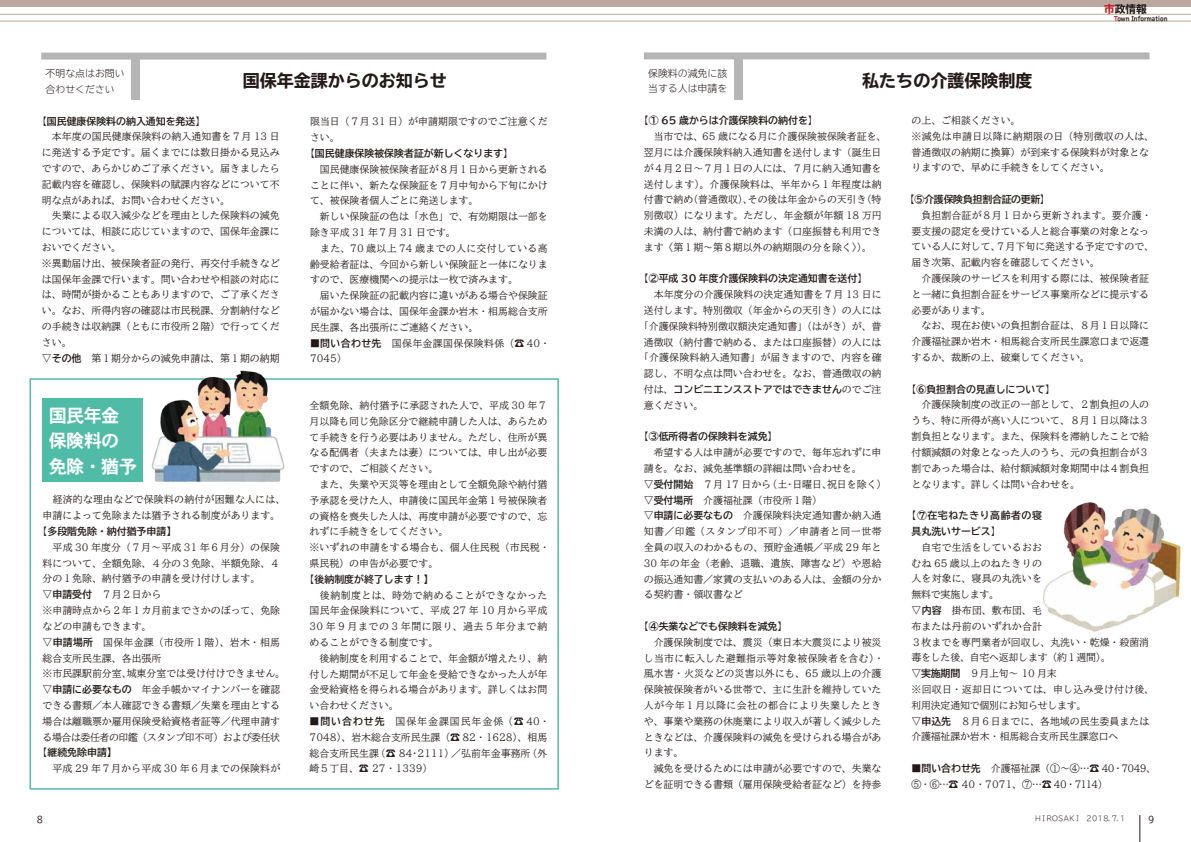
<style>
.page{position:relative;width:1191px;height:842px;background:#fff}
.page>*{position:absolute;margin:0;border:0;box-sizing:border-box;transform-origin:0 0}
.t1{font:18.2px/25.4px "DFHS Gothic Std W7";letter-spacing:-.04em;color:#fff}
.t2{font:700 expanded 17px "TBUD Go Std";color:#231916}
.t3{font:700 expanded 10.6px "TBUD Go Std";color:#231916}
.t4{font:500 9.9px/15.8px "TBUD Min Std";color:#231916}
.t5{font:700 9.9px "TBUD Go Std";color:#231916}
.t6{font:500 9.9px/15.8px "TBUD Min Std";letter-spacing:-.02em;color:#231916}
.t7{font:300 9.9px/15.8px "TBUDR Go Std Super";color:#231916}
.t8{font:500 9.9px/15.8px "TBUD Min Std";letter-spacing:.035em;color:#231916}
.t9{font:700 9.9px/15.8px "TBUD Go Std";letter-spacing:.055em;color:#231916}
.t10{font:700 9.9px "TBUD Go Std";letter-spacing:-.02em;color:#231916}
.t11{font:9.2px "TBUD Go Std";color:#231916;scale:.9 1}
.t12{font:300 7.1px "TBUD Go Std Super";letter-spacing:-.2em;color:#231916}
.t13{font:700 expanded 6.4px "TBUD Go Std";color:#231916;scale:.8 1}
.s1{font-family:"TBUD Min Std";font-weight:500}
.s2{font-family:"TBUD Go Std";font-weight:700}
.s3{color:#d1131c}
</style>
<div class="page">
<div style="left:0;top:0;width:1191px;height:7px;background:#bba99f"></div>
<hr style="left:0;top:21px;width:1191px;height:1px;background:#bcaa91">
<hr style="left:0;top:14px;width:1191px;height:1px;background:#bcaa91">
<div style="left:644px;top:52px;width:505px;height:7px;background:#b5b5b6"></div>
<div style="left:734px;top:56px;width:8px;height:44px;background:#b5b5b6"></div>
<svg style="left:1139px;top:815px;width:1px;height:27px"></svg>
<div style="left:30px;top:378px;width:529px;height:412px;border:2px solid #50bba6"></div>
<div style="left:41px;top:53px;width:505px;height:7px;background:#b5b5b6"></div>
<div style="left:132px;top:56px;width:8px;height:44px;background:#b5b5b6"></div>
<img style="left:149px;top:370px;width:138px;height:112px">
<div style="left:43px;top:398px;width:100px;height:84px;background:#50bba6"></div>
<img style="left:1043px;top:502px;width:138px;height:130px">
<p class="t7" style="left:46px;top:65px;width:81px">不明な点はお問い合わせください</p>
<p class="t5" style="left:37px;top:113px;width:170px"><span class="s1">【</span>国民健康保険料の納入通知を発送<span class="s1">】</span></p>
<p class="t4" style="left:42px;top:128px;width:239px">　本年度の国民健康保険料の納入通知書を７月 13 日に発送する予定です。届くまでには数日掛かる見込みですので、あらかじめご了承ください。届きましたら記載内容を確認し、保険料の賦課内容などについて不明な点があれば、お問い合わせください。<br>　失業による収入減少などを理由とした保険料の減免については、相談に応じていますので、国保年金課においでください。<br>※異動届け出、被保険者証の発行、再交付手続きなどは国保年金課で行います。問い合わせや相談の対応には、時間が掛かることもありますので、ご了承ください。なお、所得内容の確認は市民税課、分割納付などの手続きは収納課（ともに市役所２階）で行ってください。<br>▽<span class="s2">その他</span>　第１期分からの減免申請は、第１期の納期</p>
<h2 class="t2" style="left:243px;top:71px;width:205px">国保年金課からのお知らせ</h2>
<p class="t4" style="left:310px;top:114px;width:239px">限当日（７月 31 日）が申請期限ですのでご注意ください。</p>
<p class="t5" style="left:305px;top:145px;width:209px"><span class="s1">【</span>国民健康保険被保険者証が新しくなります<span class="s1">】</span></p>
<p class="t4" style="left:310px;top:161px;width:239px">　国民健康保険被保険者証が８月１日から更新されることに伴い、新たな保険証を７月中旬から下旬にかけて、被保険者個人ごとに発送します。<br>　新しい保険証の色は「水色」で、有効期限は一部を除き平成 31 年７月 31 日です。<br>　また、70 歳以上 74 歳までの人に交付している高齢受給者証は、今回から新しい保険証と一体になりますので、医療機関への提示は一枚で済みます。<br>　届いた保険証の記載内容に違いがある場合や保険証が届かない場合は、国保年金課か岩木・相馬総合支所民生課、各出張所にご連絡ください。</p>
<p class="t8" style="left:310px;top:335px;width:242px">■<span class="s2">問い合わせ先</span>　国保年金課国保保険料係（☎ 40・<br>7045）</p>
<p class="t4" style="left:309px;top:397px;width:242px">全額免除、納付猶予に承認された人で、平成 30 年７月以降も同じ免除区分で継続申請した人は、あらためて手続きを行う必要はありません。ただし、住所が異なる配偶者（夫または妻）については、申し出が必要ですので、ご相談ください。<br>　また、失業や天災等を理由として全額免除や納付猶予承認を受けた人、申請後に国民年金第１号被保険者の資格を喪失した人は、再度申請が必要ですので、忘れずに手続きをしてください。<br>※いずれの申請をする場合も、個人住民税（市民税・県民税）の申告が必要です。</p>
<p class="t5" style="left:305px;top:571px;width:130px"><span class="s1">【</span>後納制度が終了します！】</p>
<p class="t4" style="left:309px;top:587px;width:239px">　後納制度とは、時効で納めることができなかった国民年金保険料について、平成 27 年 10 月から平成<br>30 年 9 月までの 3 年間に限り、過去 5 年分まで納めることができる制度です。<br>　後納制度を利用することで、年金額が増えたり、納付した期間が不足して年金を受給できなかった人が年金受給資格を得られる場合があります。詳しくはお問い合わせください。</p>
<p class="t4" style="left:309px;top:713px;width:242px">■<span class="s2">問い合わせ先</span>　国保年金課国民年金係（☎ 40・<br>7048）、岩木総合支所民生課（☎ 82・1628）、相馬総合支所民生課（☎ 84・2111）／弘前年金事務所（外崎５丁目、☎ 27・1339）</p>
<h1 class="t1" style="left:49px;top:402px;width:90px">国民年金保険料の免除・猶予</h1>
<p class="t4" style="left:43px;top:492px;width:244px">　経済的な理由などで保険料の納付が困難な人には、申請によって免除または猶予される制度があります。</p>
<p class="t5" style="left:38px;top:523px;width:140px"><span class="s1">【</span>多段階免除・納付猶予申請】</p>
<p class="t4" style="left:43px;top:539px;width:244px">　平成 30 年度分（７月～平成 31 年６月分）の保険料について、全額免除、４分の３免除、半額免除、４分の１免除、納付猶予の申請を受け付けします。<br>▽<span class="s2">申請受付</span>　７月２日から<br>※申請時点から２年１カ月前までさかのぼって、免除などの申請もできます。<br>▽<span class="s2">申請場所</span>　国保年金課（市役所１階）、岩木・相馬総合支所民生課、各出張所<br>※市民課駅前分室、城東分室では受け付けできません。▽<span class="s2">申請に必要なもの</span>　年金手帳かマイナンバーを確認できる書類／本人確認できる書類／失業を理由とする場合は離職票か雇用保険受給資格者証等／代理申請する場合は委任者の印鑑（スタンプ印不可）および委任状</p>
<p class="t5" style="left:38px;top:744px;width:81px"><span class="s1">【</span>継続免除申請】</p>
<p class="t4" style="left:43px;top:760px;width:239px">　平成 29 年７月から平成 30 年６月までの保険料が</p>
<p class="t11" style="left:37px;top:812px;width:8px">8</p>
<p class="t3" style="left:1104px;top:3px;width:44px"><span class="s3">市</span>政情報</p>
<p class="t13" style="left:1114px;top:15px;width:68px"><span class="s3">T</span>own Information</p>
<p class="t7" style="left:648px;top:65px;width:81px">保険料の減免に該当する人は申請を</p>
<p class="t5" style="left:639px;top:113px;width:180px"><span class="s1">【</span>① 65 歳からは介護保険料の納付を<span class="s1">】</span></p>
<p class="t4" style="left:644px;top:128px;width:244px">　当市では、65 歳になる月に介護保険被保険者証を、翌月には介護保険料納入通知書を送付します（誕生日が４月２日～７月１日の人には、７月に納入通知書を送付します）。介護保険料は、半年から１年程度は納付書で納め（普通徴収）、その後は年金からの天引き（特別徴収）になります。ただし、年金額が年額 18 万円未満の人は、納付書で納めます（口座振替も利用できます〈第１期～第８期以外の納期限の分を除く〉）。</p>
<p class="t5" style="left:639px;top:271px;width:230px"><span class="s1">【</span>②平成 30 年度介護保険料の決定通知書を送付<span class="s1">】</span></p>
<p class="t4" style="left:639px;top:286px;width:244px;text-align:center">　本年度分の介護保険料の決定通知書を７月 13 日に送付します。特別徴収（年金からの天引き）の人には「介護保険料特別徴収額決定通知書」（はがき）が、普通徴収（納付書で納める、または口座振替）の人には「介護保険料納入通知書」が届きますので、内容を確認し、不明な点は問い合わせを。なお、普通徴収の納</p>
<p class="t5" style="left:644px;top:381px;width:239px"><span class="s1">付は、</span>コンビニエンスストアではできません<span class="s1">のでご注</span></p>
<p class="t4" style="left:644px;top:397px;width:61px">意ください。</p>
<p class="t5" style="left:639px;top:429px;width:140px"><span class="s1">【</span>③低所得者の保険料を減免<span class="s1">】</span></p>
<p class="t4" style="left:644px;top:444px;width:244px">　希望する人は申請が必要ですので、毎年忘れずに申請を。なお、減免基準額の詳細は問い合わせを。<br>▽<span class="s2">受付開始</span>　７月 17 日から（土・日曜日、祝日を除く）▽<span class="s2">受付場所</span>　介護福祉課（市役所１階）<br>▽<span class="s2">申請に必要なもの</span>　介護保険料決定通知書か納入通知書／印鑑（スタンプ印不可）／申請者と同一世帯全員の収入のわかるもの、預貯金通帳／平成 29 年と<br>30 年の年金（老齢、退職、遺族、障害など）や恩給の振込通知書／家賃の支払いのある人は、金額の分かる契約書・領収書など</p>
<p class="t5" style="left:639px;top:618px;width:150px"><span class="s1">【</span>④失業などでも保険料を減免<span class="s1">】</span></p>
<p class="t4" style="left:644px;top:634px;width:242px">　介護保険制度では、震災（東日本大震災により被災し当市に転入した避難指示等対象被保険者を含む）・風水害・火災などの災害以外にも、65 歳以上の介護保険被保険者がいる世帯で、主に生計を維持していた人が今年１月以降に会社の都合により失業したときや、事業や業務の休廃業により収入が著しく減少したときなどは、介護保険料の減免を受けられる場合があります。<br>　減免を受けるためには申請が必要ですので、失業などを証明できる書類（雇用保険受給者証など）を持参</p>
<h2 class="t2" style="left:862px;top:71px;width:171px">私たちの介護保険制度</h2>
<p class="t4" style="left:911px;top:112px;width:244px">の上、ご相談ください。<br>※減免は申請日以降に納期限の日（特別徴収の人は、普通徴収の納期に換算）が到来する保険料が対象となりますので、早めに手続きをしてください。</p>
<p class="t10" style="left:905px;top:191px;width:146px"><span class="s1">【</span>⑤介護保険負担割合証の更新<span class="s1">】</span></p>
<p class="t4" style="left:911px;top:207px;width:244px">　負担割合証が８月１日から更新されます。要介護・要支援の認定を受けている人と総合事業の対象となっている人に対して、７月下旬に発送する予定ですので、届き次第、記載内容を確認してください。<br>　介護保険のサービスを利用する際には、被保険者証と一緒に負担割合証をサービス事業所などに提示する必要があります。<br>　なお、現在お使いの負担割合証は、８月１日以降に介護福祉課か岩木・相馬総合支所民生課窓口まで返還するか、裁断の上、破棄してください。</p>
<p class="t5" style="left:906px;top:381px;width:150px"><span class="s1">【</span>⑥負担割合の見直しについて<span class="s1">】</span></p>
<p class="t4" style="left:911px;top:397px;width:239px;text-align:justify">　介護保険制度の改正の一部として、２割負担の人のうち、特に所得が高い人について、８月１日以降は３割負担となります。また、保険料を滞納したことで給付額減額の対象となった人のうち、元の負担割合が３割であった場合は、給付額減額対象期間中は４割負担となります。詳しくは問い合わせを。</p>
<p class="t9" style="left:911px;top:508px;width:132px;text-indent:-5px"><span class="s1">【</span>⑦在宅ねたきり高齢者の寝具丸洗いサービス<span class="s1">】</span></p>
<p class="t4" style="left:911px;top:539px;width:244px">　自宅で生活をしているおお<br>むね 65 歳以上のねたきりの<br>人を対象に、寝具の丸洗いを<br>無料で実施します。<br>▽<span class="s2">内容</span>　掛布団、敷布団、毛<br>布または丹前のいずれか合計<br>３枚までを専門業者が回収し、丸洗い・乾燥・殺菌消毒をした後、自宅へ返却します（約１週間）。<br>▽<span class="s2">実施期間</span>　９月上旬～ 10 月末<br>※回収日・返却日については、申し込み受け付け後、利用決定通知で個別にお知らせします。<br>▽<span class="s2">申込先</span>　８月６日までに、各地域の民生委員または介護福祉課か岩木・相馬総合支所民生課窓口へ</p>
<p class="t6" style="left:911px;top:760px;width:246px">■<span class="s2">問い合わせ先</span>　介護福祉課（①～④…☎ 40・7049、<br>⑤・⑥…☎ 40・7071、⑦…☎ 40・7114）</p>
<p class="t12" style="left:1034px;top:813px;width:93px">ＨＩＲＯＳＡＫＩ　２０１８. ７. １</p>
<p class="t11" style="left:1148px;top:812px;width:8px">9</p>
</div>
